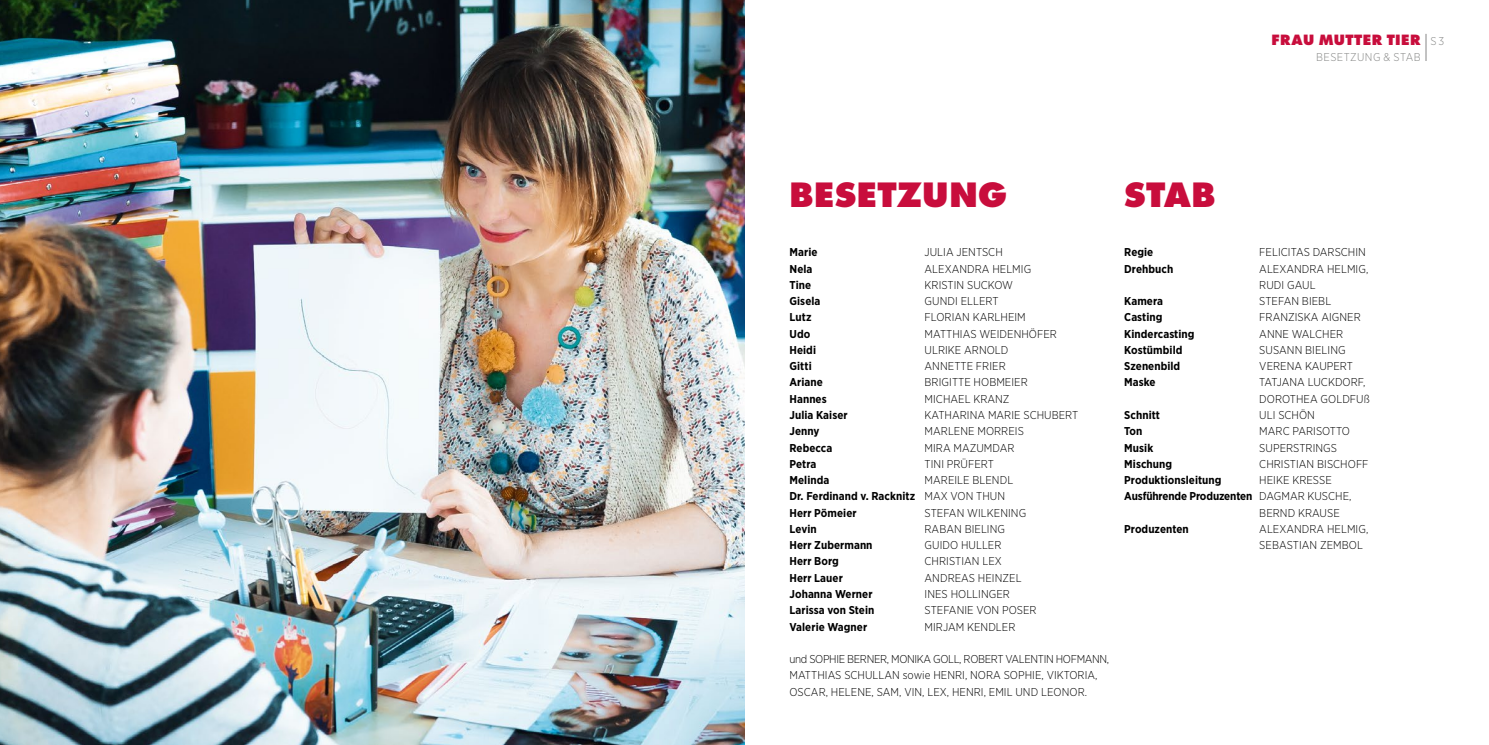
<style>
.page{position:relative;width:1489px;height:745px;background:#fff}
.page>*{position:absolute;margin:0;border:0;box-sizing:border-box;transform-origin:0 0}
.t1{font:800 32.5px "Futura";letter-spacing:.015em;color:#c80d3c}
.t2{font:800 13.75px "Futura";letter-spacing:.025em;color:#c80d3c}
.t3{font:300 11.38px/16.2px "Gotham Narrow";letter-spacing:.005em;color:#000}
.t4{font:700 11.38px/16.2px "Gotham Narrow";letter-spacing:.005em;color:#000}
.t5{font:300 11.25px "Gotham Narrow";letter-spacing:.04em;color:#868786}
.s1{font-family:"Gotham Narrow";font-weight:300;font-size:11.25px;color:#868786}
.s2{font-weight:300}
</style>
<div class="page">
<img style="left:0;top:0;width:744px;height:744px">
<svg style="left:1425px;top:34px;width:1px;height:27px"></svg>
<p class="t2" style="left:1271px;top:31px;width:174px">FRAU MUTTER TIER <span class="s1">S 3</span></p>
<p class="t5" style="left:1315px;top:50px;width:106px">BESETZUNG &amp; STAB</p>
<h1 class="t1" style="left:789px;top:175px;width:219px">BESETZUNG</h1>
<h1 class="t1" style="left:1124px;top:175px;width:93px">STAB</h1>
<p class="t4" style="left:789px;top:244px;width:29px">Marie</p>
<p class="t3" style="left:924px;top:244px;width:80px">JULIA JENTSCH</p>
<p class="t4" style="left:789px;top:260px;width:24px">Nela</p>
<p class="t3" style="left:924px;top:260px;width:108px">ALEXANDRA HELMIG</p>
<p class="t4" style="left:789px;top:276px;width:23px">Tine</p>
<p class="t3" style="left:924px;top:276px;width:90px">KRISTIN SUCKOW</p>
<p class="t4" style="left:789px;top:292px;width:32px">Gisela</p>
<p class="t3" style="left:924px;top:292px;width:76px">GUNDI ELLERT</p>
<p class="t4" style="left:789px;top:309px;width:23px">Lutz</p>
<p class="t3" style="left:924px;top:309px;width:103px">FLORIAN KARLHEIM</p>
<p class="t4" style="left:789px;top:325px;width:22px">Udo</p>
<p class="t3" style="left:924px;top:325px;width:134px">MATTHIAS WEIDENHÖFER</p>
<p class="t4" style="left:789px;top:341px;width:28px">Heidi</p>
<p class="t3" style="left:924px;top:341px;width:85px">ULRIKE ARNOLD</p>
<p class="t4" style="left:789px;top:358px;width:24px">Gitti</p>
<p class="t3" style="left:924px;top:357px;width:83px">ANNETTE FRIER</p>
<p class="t4" style="left:789px;top:374px;width:35px">Ariane</p>
<p class="t3" style="left:924px;top:374px;width:105px">BRIGITTE HOBMEIER</p>
<p class="t4" style="left:789px;top:390px;width:39px">Hannes</p>
<p class="t3" style="left:924px;top:390px;width:86px">MICHAEL KRANZ</p>
<p class="t4" style="left:789px;top:406px;width:60px">Julia Kaiser</p>
<p class="t3" style="left:924px;top:406px;width:155px">KATHARINA MARIE SCHUBERT</p>
<p class="t4" style="left:789px;top:423px;width:32px">Jenny</p>
<p class="t3" style="left:924px;top:422px;width:101px">MARLENE MORREIS</p>
<p class="t4" style="left:789px;top:439px;width:44px">Rebecca</p>
<p class="t3" style="left:924px;top:439px;width:91px">MIRA MAZUMDAR</p>
<p class="t4" style="left:789px;top:455px;width:28px">Petra</p>
<p class="t3" style="left:924px;top:455px;width:71px">TINI PRÜFERT</p>
<p class="t4" style="left:789px;top:471px;width:41px">Melinda</p>
<p class="t4" style="left:789px;top:471px;width:225px;text-indent:135px"><span class="s2">MAREILE BLENDL<br></span>Dr. Ferdinand v. Racknitz <span class="s2">MAX VON THUN<br></span>Herr Pömeier</p>
<p class="t3" style="left:924px;top:504px;width:103px">STEFAN WILKENING</p>
<p class="t4" style="left:789px;top:520px;width:29px">Levin</p>
<p class="t3" style="left:924px;top:520px;width:82px">RABAN BIELING</p>
<p class="t4" style="left:789px;top:536px;width:84px">Herr Zubermann</p>
<p class="t3" style="left:924px;top:536px;width:78px">GUIDO HULLER</p>
<p class="t4" style="left:789px;top:553px;width:51px">Herr Borg</p>
<p class="t3" style="left:924px;top:552px;width:79px">CHRISTIAN LEX</p>
<p class="t4" style="left:789px;top:569px;width:55px">Herr Lauer</p>
<p class="t3" style="left:924px;top:569px;width:98px">ANDREAS HEINZEL</p>
<p class="t4" style="left:789px;top:585px;width:84px">Johanna Werner</p>
<p class="t3" style="left:924px;top:585px;width:87px">INES HOLLINGER</p>
<p class="t4" style="left:789px;top:601px;width:86px">Larissa von Stein</p>
<p class="t3" style="left:924px;top:601px;width:114px">STEFANIE VON POSER</p>
<p class="t4" style="left:789px;top:618px;width:79px">Valerie Wagner</p>
<p class="t3" style="left:924px;top:617px;width:92px">MIRJAM KENDLER</p>
<p class="t3" style="left:789px;top:650px;width:321px">und SOPHIE BERNER, MONIKA GOLL, ROBERT VALENTIN HOFMANN,<br>MATTHIAS SCHULLAN sowie HENRI, NORA SOPHIE, VIKTORIA,<br>OSCAR, HELENE, SAM, VIN, LEX, HENRI, EMIL UND LEONOR.</p>
<p class="t4" style="left:1124px;top:244px;width:31px">Regie</p>
<p class="t3" style="left:1259px;top:244px;width:108px">FELICITAS DARSCHIN</p>
<p class="t4" style="left:1124px;top:260px;width:51px">Drehbuch</p>
<p class="t3" style="left:1259px;top:260px;width:111px">ALEXANDRA HELMIG,<br>RUDI GAUL</p>
<p class="t4" style="left:1124px;top:292px;width:40px">Kamera</p>
<p class="t3" style="left:1259px;top:292px;width:73px">STEFAN BIEBL</p>
<p class="t4" style="left:1124px;top:309px;width:40px">Casting</p>
<p class="t3" style="left:1259px;top:309px;width:103px">FRANZISKA AIGNER</p>
<p class="t4" style="left:1124px;top:325px;width:72px">Kindercasting</p>
<p class="t3" style="left:1259px;top:325px;width:85px">ANNE WALCHER</p>
<p class="t4" style="left:1124px;top:341px;width:60px">Kostümbild</p>
<p class="t3" style="left:1259px;top:341px;width:88px">SUSANN BIELING</p>
<p class="t4" style="left:1124px;top:358px;width:58px">Szenenbild</p>
<p class="t3" style="left:1259px;top:357px;width:95px">VERENA KAUPERT</p>
<p class="t4" style="left:1124px;top:374px;width:33px">Maske</p>
<p class="t3" style="left:1259px;top:374px;width:112px">TATJANA LUCKDORF,<br>DOROTHEA GOLDFUß</p>
<p class="t4" style="left:1124px;top:406px;width:37px">Schnitt</p>
<p class="t3" style="left:1259px;top:406px;width:57px">ULI SCHÖN</p>
<p class="t4" style="left:1124px;top:423px;width:20px">Ton</p>
<p class="t3" style="left:1259px;top:422px;width:92px">MARC PARISOTTO</p>
<p class="t4" style="left:1124px;top:439px;width:30px">Musik</p>
<p class="t3" style="left:1259px;top:439px;width:79px">SUPERSTRINGS</p>
<p class="t4" style="left:1124px;top:455px;width:49px">Mischung</p>
<p class="t3" style="left:1259px;top:455px;width:111px">CHRISTIAN BISCHOFF</p>
<p class="t4" style="left:1124px;top:471px;width:99px">Produktionsleitung</p>
<p class="t3" style="left:1259px;top:471px;width:74px">HEIKE KRESSE</p>
<p class="t4" style="left:1124px;top:488px;width:229px">Ausführende Produzenten <span class="s2">DAGMAR KUSCHE,</span></p>
<p class="t3" style="left:1259px;top:504px;width:82px">BERND KRAUSE</p>
<p class="t4" style="left:1124px;top:520px;width:66px">Produzenten</p>
<p class="t3" style="left:1259px;top:520px;width:111px">ALEXANDRA HELMIG,<br>SEBASTIAN ZEMBOL</p>
</div>
